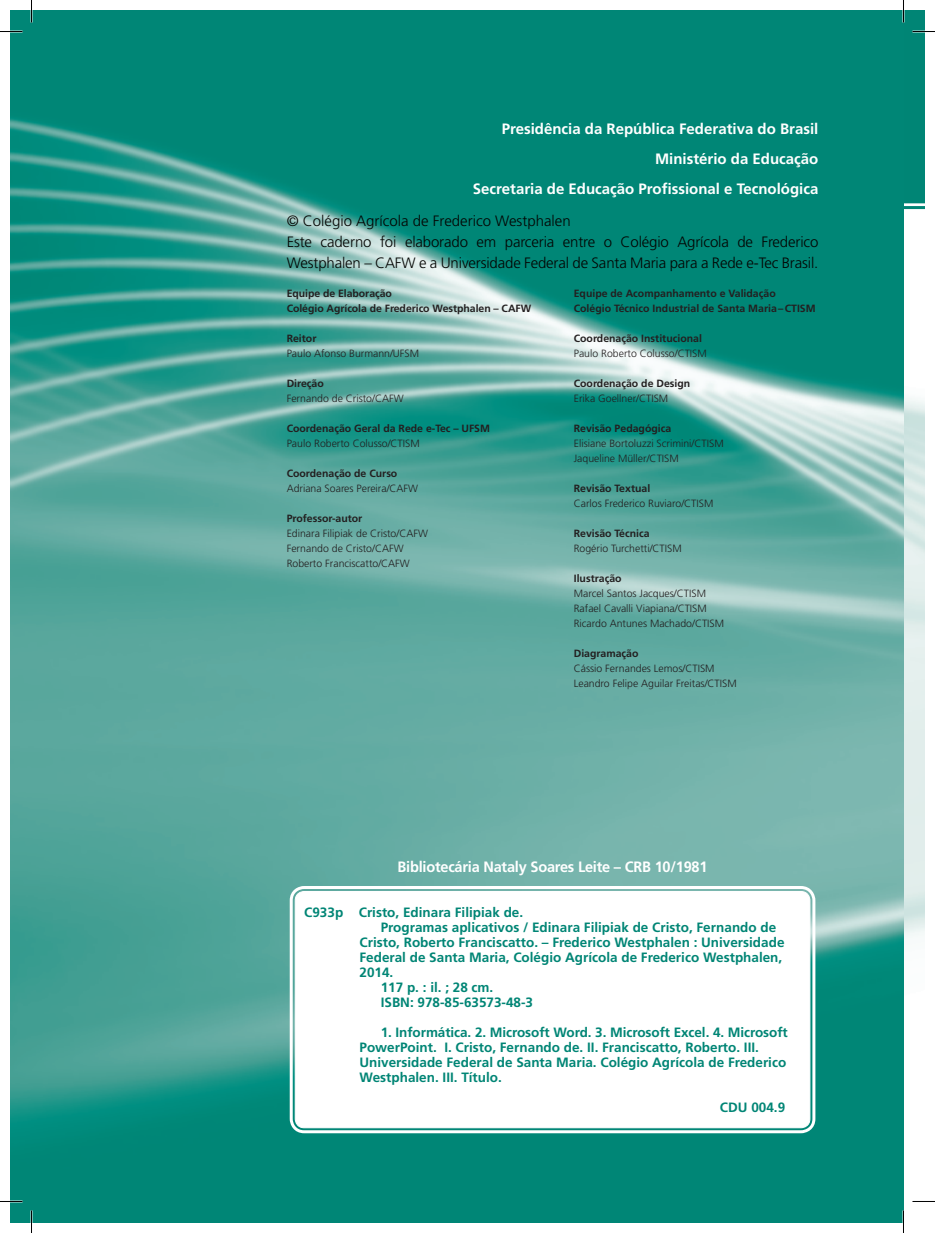
<style>
.page{position:relative;width:935px;height:1233px;background:#fff}
.page>*{position:absolute;margin:0;border:0;box-sizing:border-box;transform-origin:0 0}
.t1{font:300 15px/21px "Frutiger LT Std";letter-spacing:-.01em;color:#040503}
.t2{font:700 15px/30px "Frutiger LT Std";color:#fff;text-align:right}
.t3{font:700 13.5px/15px "Frutiger LT Std";color:#008575}
.t4{font:300 10.5px/15px "Frutiger LT Std";color:#231f20}
.t5{font:700 10.5px/15px "Frutiger LT Std";color:#231f20}
</style>
<div class="page">
<hr style="left:903px;top:206px;width:21px;height:3px;background:#008575">
<img style="left:903px;top:224px;width:21px;height:986px">
<img style="left:10px;top:10px;width:893px;height:1212px">
<div style="left:295px;top:891px;width:515px;height:236px;background:#fff;border-radius:9px"></div>
<div style="left:290px;top:885px;width:525px;height:248px;border:3px solid #fff;border-radius:13px"></div>
<div style="left:295px;top:890px;width:515px;height:238px;border:1px solid #fff;border-radius:9px"></div>
<hr style="left:0;top:1200px;width:22px;height:2px;background:#fff">
<hr style="left:912px;top:1200px;width:23px;height:2px;background:#fff">
<hr style="left:902px;top:0;width:2px;height:23px;background:#fff">
<hr style="left:902px;top:1210px;width:2px;height:22px;background:#fff">
<svg style="left:0;top:31px;width:22px;height:1px"></svg>
<svg style="left:0;top:1201px;width:22px;height:1px"></svg>
<svg style="left:912px;top:1201px;width:23px;height:1px"></svg>
<svg style="left:31px;top:0;width:1px;height:23px"></svg>
<svg style="left:31px;top:1210px;width:1px;height:22px"></svg>
<svg style="left:903px;top:0;width:32px;height:203px"></svg>
<svg style="left:903px;top:1210px;width:1px;height:22px"></svg>
<h1 class="t2" style="left:473px;top:114px;width:347px">Presidência da República Federativa do Brasil<br>Ministério da Educação<br>Secretaria de Educação Profissional e Tecnológica</h1>
<h1 class="t1" style="left:287px;top:211px;width:533px">© Colégio Agrícola de Frederico Westphalen<br>Este caderno foi elaborado em parceria entre o Colégio Agrícola de Frederico<br>Westphalen – CAFW e a Universidade Federal de Santa Maria para a Rede e-Tec Brasil.</h1>
<p class="t5" style="left:287px;top:286px;width:246px">Equipe de Elaboração<br>Colégio Agrícola de Frederico Westphalen – CAFW</p>
<p class="t5" style="left:287px;top:331px;width:31px">Reitor</p>
<p class="t4" style="left:287px;top:346px;width:134px">Paulo Afonso Burmann/UFSM</p>
<p class="t5" style="left:287px;top:376px;width:39px">Direção</p>
<p class="t4" style="left:287px;top:391px;width:118px">Fernando de Cristo/CAFW</p>
<p class="t5" style="left:287px;top:421px;width:205px">Coordenação Geral da Rede e-Tec – UFSM</p>
<p class="t4" style="left:287px;top:436px;width:135px">Paulo Roberto Colusso/CTISM</p>
<p class="t5" style="left:287px;top:466px;width:112px">Coordenação de Curso</p>
<p class="t4" style="left:287px;top:481px;width:133px">Adriana Soares Pereira/CAFW</p>
<p class="t5" style="left:287px;top:511px;width:77px">Professor-autor</p>
<p class="t4" style="left:287px;top:526px;width:143px">Edinara Filipiak de Cristo/CAFW<br>Fernando de Cristo/CAFW<br>Roberto Franciscatto/CAFW</p>
<p class="t5" style="left:574px;top:286px;width:243px">Equipe de Acompanhamento e Validação<br>Colégio Técnico Industrial de Santa Maria–CTISM</p>
<p class="t5" style="left:574px;top:331px;width:130px">Coordenação Institucional</p>
<p class="t4" style="left:574px;top:346px;width:135px">Paulo Roberto Colusso/CTISM</p>
<p class="t5" style="left:574px;top:376px;width:118px">Coordenação de Design</p>
<p class="t4" style="left:574px;top:391px;width:96px">Erika Goellner/CTISM</p>
<p class="t5" style="left:574px;top:421px;width:99px">Revisão Pedagógica</p>
<p class="t4" style="left:574px;top:436px;width:151px">Elisiane Bortoluzzi Scrimini/CTISM<br>Jaqueline Müller/CTISM</p>
<p class="t5" style="left:574px;top:481px;width:78px">Revisão Textual</p>
<p class="t4" style="left:574px;top:496px;width:141px">Carlos Frederico Ruviaro/CTISM</p>
<p class="t5" style="left:574px;top:526px;width:77px">Revisão Técnica</p>
<p class="t4" style="left:574px;top:541px;width:109px">Rogério Turchetti/CTISM</p>
<p class="t5" style="left:574px;top:571px;width:49px">Ilustração</p>
<p class="t4" style="left:574px;top:586px;width:152px">Marcel Santos Jacques/CTISM<br>Rafael Cavalli Viapiana/CTISM<br>Ricardo Antunes Machado/CTISM</p>
<p class="t5" style="left:574px;top:646px;width:66px">Diagramação</p>
<p class="t4" style="left:574px;top:661px;width:164px">Cássio Fernandes Lemos/CTISM<br>Leandro Felipe Aguilar Freitas/CTISM</p>
<h1 class="t2" style="left:397px;top:852px;width:311px">Bibliotecária Nataly Soares Leite – CRB 10/1981</h1>
<p class="t3" style="left:304px;top:904px;width:220px">C933p Cristo, Edinara Filipiak de.</p>
<p class="t3" style="left:381px;top:919px;width:397px">Programas aplicativos / Edinara Filipiak de Cristo, Fernando de</p>
<p class="t3" style="left:359px;top:934px;width:426px">Cristo, Roberto Franciscatto. – Frederico Westphalen : Universidade</p>
<p class="t3" style="left:359px;top:949px;width:424px">Federal de Santa Maria, Colégio Agrícola de Frederico Westphalen,</p>
<p class="t3" style="left:359px;top:964px;width:35px">2014.</p>
<p class="t3" style="left:381px;top:979px;width:114px">117 p. : il. ; 28 cm.</p>
<p class="t3" style="left:381px;top:994px;width:154px">ISBN: 978-85-63573-48-3</p>
<p class="t3" style="left:359px;top:1024px;width:430px;text-indent:21px">1. Informática. 2. Microsoft Word. 3. Microsoft Excel. 4. Microsoft PowerPoint. I. Cristo, Fernando de. II. Franciscatto, Roberto. III.<br>Universidade Federal de Santa Maria. Colégio Agrícola de Frederico Westphalen. III. Título.</p>
<p class="t3" style="left:720px;top:1099px;width:67px">CDU 004.9</p>
</div>
